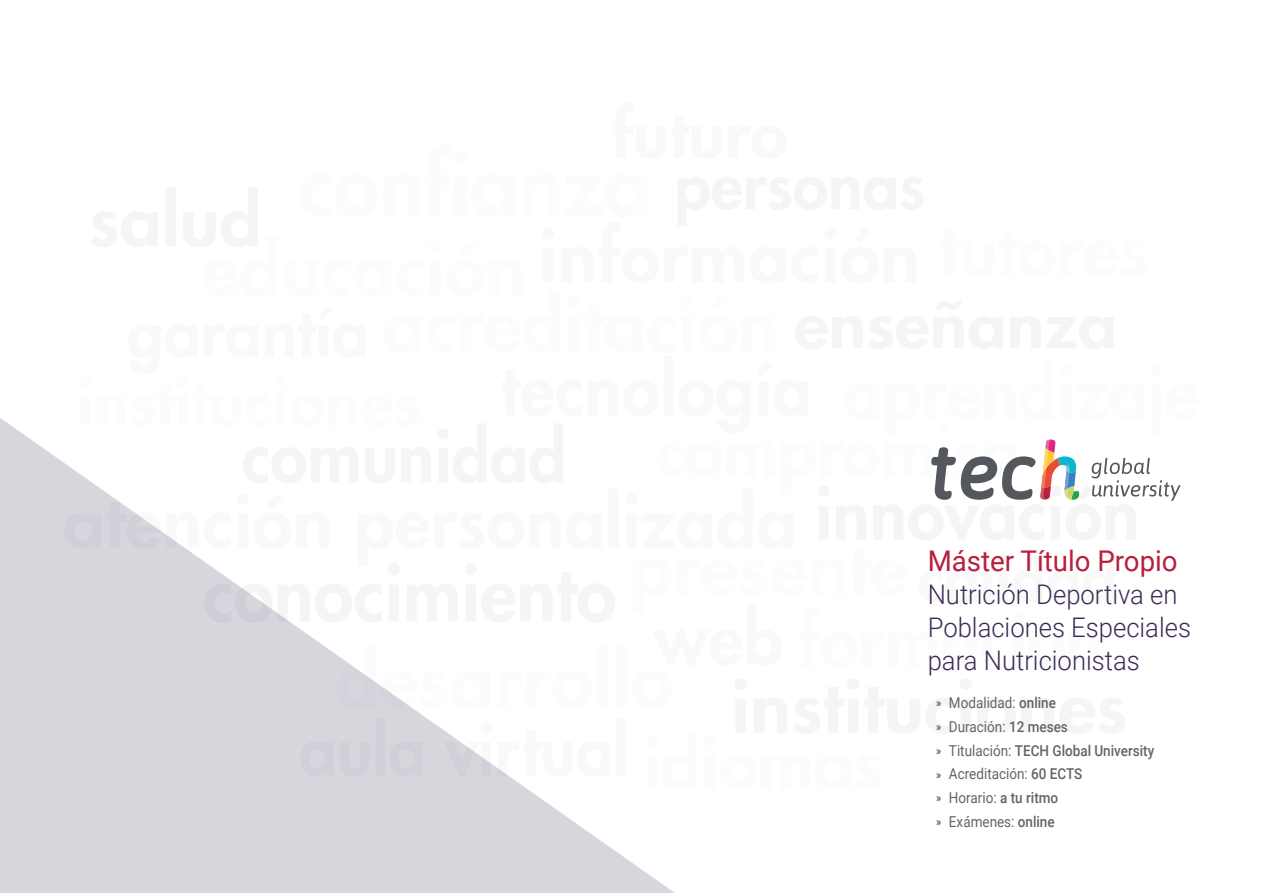
<style>
.page{position:relative;width:1263px;height:893px;background:#fff}
.page>*{position:absolute;margin:0;border:0;box-sizing:border-box;transform-origin:0 0}
.t1{font:28.5px "Roboto";color:#ba1e3c}
.t2{font:300 27px/33px "Roboto";color:#3d2b56;scale:.95 1}
.t3{font:15px/23.7px "Roboto";color:#61646a;scale:.9 1}
.s1{font-size:12px;color:#3d2b56}
.s2{font-weight:500}
</style>
<div class="page">
<svg style="left:0;top:418px;width:675px;height:475px;background:#dbd9e0"></svg>
<svg style="left:64px;top:418px;width:1117px;height:372px"></svg>
<h1 class="t1" style="left:928px;top:541px;width:251px">Máster Título Propio</h1>
<h2 class="t2" style="left:928px;top:577px;width:279px">Nutrición Deportiva en<br>Poblaciones Especiales para Nutricionistas</h2>
<p class="t3" style="left:936px;top:690px;width:244px"><span class="s1">»</span> Modalidad: <span class="s2">online<br></span><span class="s1">»</span> Duración: <span class="s2">12 meses<br></span><span class="s1">»</span> Titulación: <span class="s2">TECH Global University </span><span class="s1">»</span> Acreditación: <span class="s2">60 ECTS<br></span><span class="s1">»</span> Horario: <span class="s2">a tu ritmo<br></span><span class="s1">»</span> Exámenes: <span class="s2">online</span></p>
</div>
